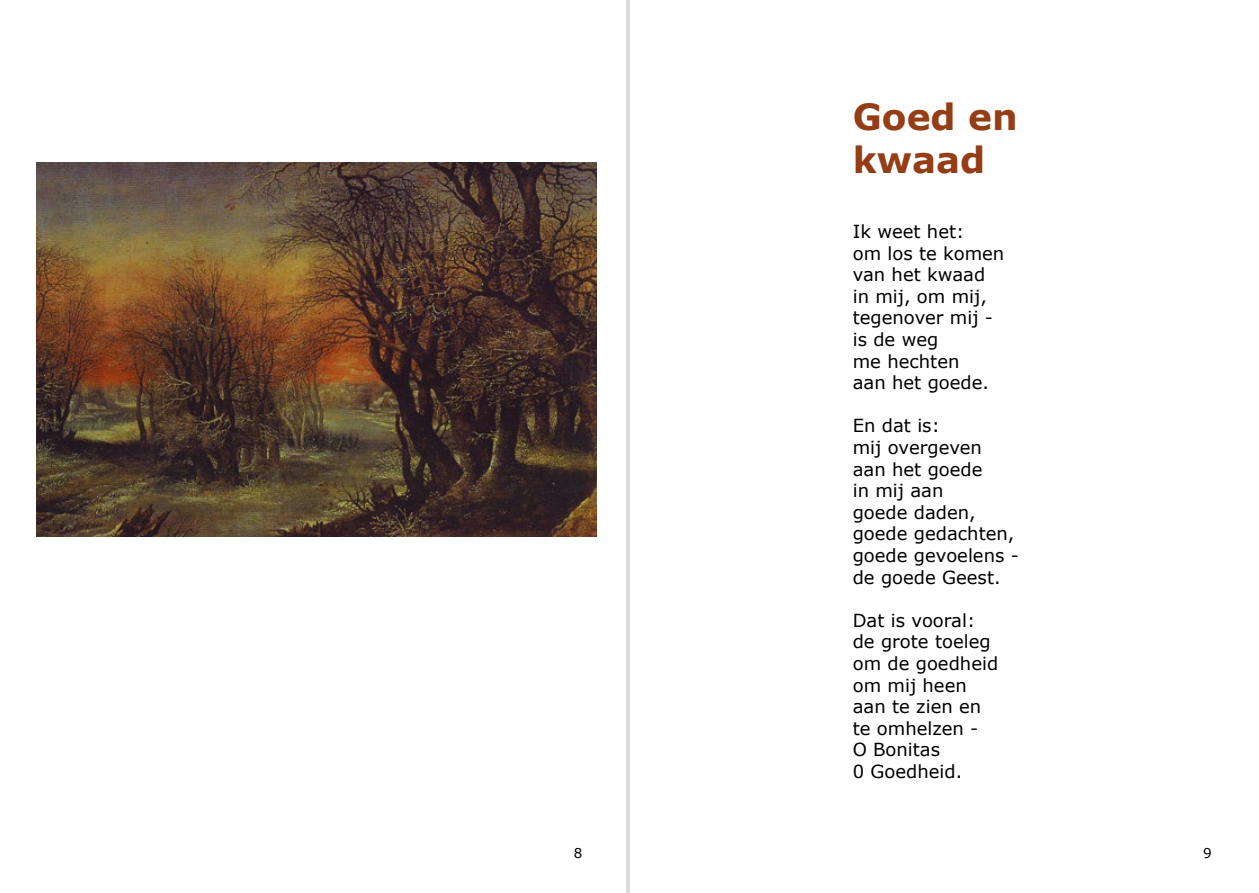
<style>
.page{position:relative;width:1259px;height:893px;background:#fff}
.page>*{position:absolute;margin:0;border:0;box-sizing:border-box;transform-origin:0 0}
.t1{font:700 36px/43.2px "Verdana";color:#953d15}
.t2{font:18px/21.6px "Verdana";color:#000}
.t3{font:13.5px "Verdana";color:#000}
</style>
<div class="page">
<hr style="left:628px;top:0;width:1px;height:893px;background:#babcb7">
<hr style="left:626px;top:0;width:1px;height:893px;background:#babcb7">
<img style="left:36px;top:162px;width:561px;height:374px">
<h1 class="t1" style="left:852px;top:94px;width:166px">Goed en kwaad</h1>
<p class="t2" style="left:852px;top:221px;width:153px">Ik weet het:<br>om los te komen van het kwaad in mij, om mij, tegenover mij - is de weg<br>me hechten<br>aan het goede.</p>
<p class="t2" style="left:852px;top:415px;width:168px">En dat is:<br>mij overgeven aan het goede<br>in mij aan<br>goede daden, goede gedachten, goede gevoelens - de goede Geest.</p>
<p class="t2" style="left:852px;top:610px;width:147px">Dat is vooral: de grote toeleg om de goedheid om mij heen aan te zien en te omhelzen -<br>O Bonitas<br>0 Goedheid.</p>
<p class="t3" style="left:574px;top:844px;width:10px">8</p>
<p class="t3" style="left:1203px;top:844px;width:10px">9</p>
</div>
